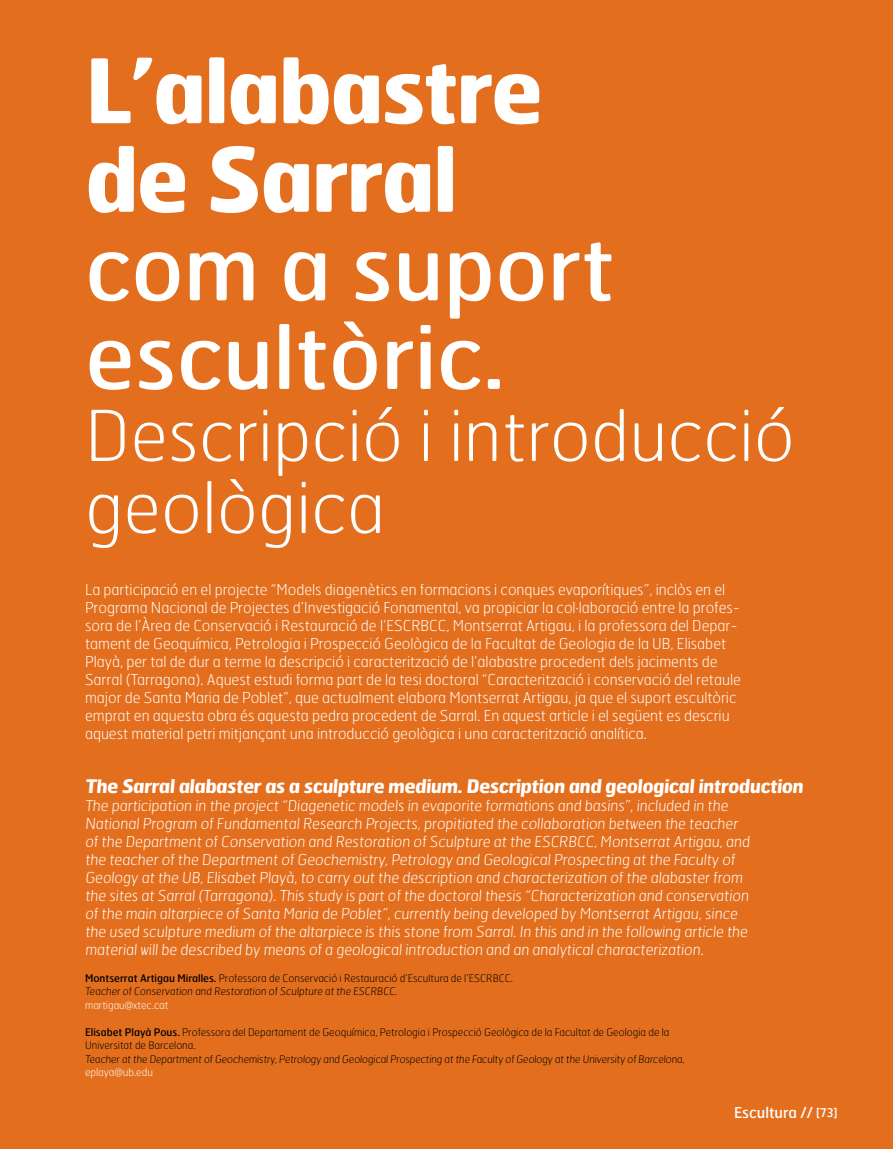
<style>
.page{position:relative;width:893px;height:1149px;background:#fff}
.page>*{position:absolute;margin:0;border:0;box-sizing:border-box;transform-origin:0 0}
.t1{font:700 88.5px/88.5px "Hermes";letter-spacing:-.025em;color:#fff}
.t2{font:87.3px/88.5px "Hermes";color:#fff}
.t3{font:100 69.9px/72px "Hermes";color:#fff}
.t4{font:700 18.75px "Hermes";color:#fff}
.t5{font:100 15px/18px "Hermes";color:#fff}
.t6{font:15px "Hermes";color:#fff}
.t7{font:100 10.5px/13.5px "Hermes";color:#000}
.t8{font:100 10.5px "Hermes";color:#fff}
.s1{font-weight:400}
.s2{font-size:12px}
</style>
<div class="page">
<div style="left:0;top:0;width:893px;height:1148px;background:#e36f1e"></div>
<h1 class="t1" style="left:85px;top:43px;width:460px">L’alabastre de Sarral</h1>
<h2 class="t2" style="left:85px;top:221px;width:531px">com a suport escultòric.</h2>
<h3 class="t3" style="left:85px;top:397px;width:711px">Descripció i introducció geològica</h3>
<p class="t5" style="left:85px;top:579px;width:657px">La participació en el projecte “Models diagenètics en formacions i conques evaporítiques”, inclòs en el Programa Nacional de Projectes d’Investigació Fonamental, va propiciar la col·laboració entre la profes&shy;sora de l’Àrea de Conservació i Restauració de l’ESCRBCC, Montserrat Artigau, i la professora del Depar&shy;tament de Geoquímica, Petrologia i Prospecció Geològica de la Facultat de Geologia de la UB, Elisabet Playà, per tal de dur a terme la descripció i caracterització de l’alabastre procedent dels jaciments de Sarral (Tarragona). Aquest estudi forma part de la tesi doctoral “Caracterització i conservació del retaule major de Santa Maria de Poblet”, que actualment elabora Montserrat Artigau, ja que el suport escultòric emprat en aquesta obra és aquesta pedra procedent de Sarral. En aquest article i el següent es descriu aquest material petri mitjançant una introducció geològica i una caracterització analítica.</p>
<p class="t4" style="left:85px;top:773px;width:722px">The Sarral alabaster as a sculpture medium. Description and geological introduction</p>
<p class="t5" style="left:85px;top:795px;width:668px">The participation in the project “Diagenetic models in evaporite formations and basins”, included in the National Program of Fundamental Research Projects, propitiated the collaboration between the teacher of the Department of Conservation and Restoration of Sculpture at the ESCRBCC, Montserrat Artigau, and the teacher of the Department of Geochemistry, Petrology and Geological Prospecting at the Faculty of Geology at the UB, Elisabet Playà, to carry out the description and characterization of the alabaster from the sites at Sarral (Tarragona). This study is part of the doctoral thesis “Characterization and conservation of the main altarpiece of Santa Maria de Poblet”, currently being developed by Montserrat Artigau, since the used sculpture medium of the altarpiece is this stone from Sarral. In this and in the following article the material will be described by means of a geological introduction and an analytical characterization.</p>
<p class="t7" style="left:85px;top:970px;width:429px"><span class="s1">Montserrat Artigau Miralles.</span> Professora de Conservació i Restauració d’Escultura de l’ESCRBCC.<br>Teacher of Conservation and Restoration of Sculpture at the ESCRBCC.</p>
<p class="t8" style="left:85px;top:998px;width:85px">martigau@xtec.cat</p>
<p class="t7" style="left:85px;top:1024px;width:602px"><span class="s1">Elisabet Playà Pous.</span> Professora del Departament de Geoquímica, Petrologia i Prospecció Geològica de la Facultat de Geologia de la<br>Universitat de Barcelona.<br>Teacher at the Department of Geochemistry, Petrology and Geological Prospecting at the Faculty of Geology at the University of Barcelona.</p>
<p class="t8" style="left:85px;top:1065px;width:69px">eplaya@ub.edu</p>
<p class="t6" style="left:734px;top:1102px;width:105px">Escultura // <span class="s2">[73]</span></p>
</div>
